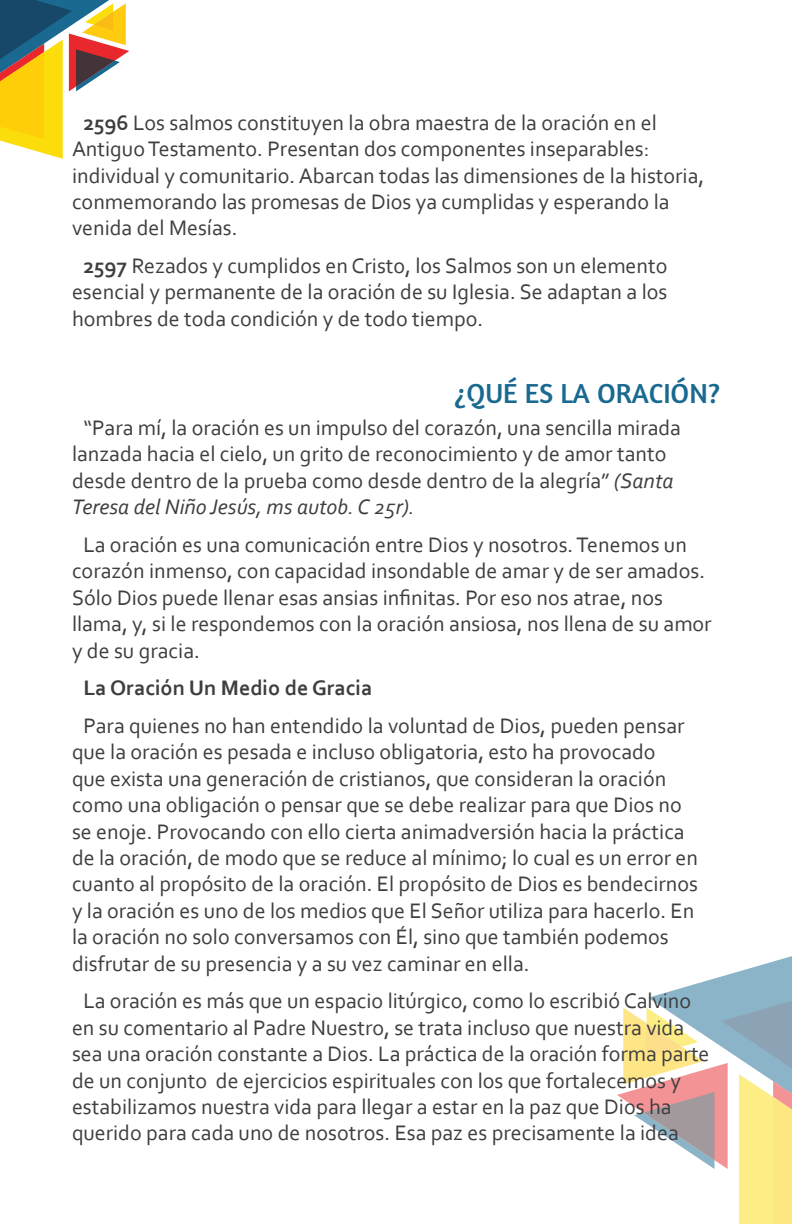
<style>
.page{position:relative;width:792px;height:1224px;background:#fff}
.page>*{position:absolute;margin:0;border:0;box-sizing:border-box;transform-origin:0 0}
.titular_2{font:28px "Amaranth";color:#196991}
.texto_de_parrafo{font:22px/26.4px "Corbel";color:#3e3e3f}
.texto_de_parrafo-2{font:700 22px "Corbel";color:#3e3e3f}
.s1{font-weight:700}
.s2{font-style:italic}
</style>
<div class="page">
<svg style="left:0;top:0;width:129px;height:159px"></svg>
<svg style="left:617px;top:958px;width:175px;height:266px"></svg>
<p class="texto_de_parrafo" style="left:72px;top:109px;width:634px;text-indent:11px"><span class="s1">2596</span> Los salmos constituyen la obra maestra de la oración en el Antiguo Testamento. Presentan dos componentes inseparables: individual y comunitario. Abarcan todas las dimensiones de la historia, conmemorando las promesas de Dios ya cumplidas y esperando la venida del Mesías.</p>
<p class="texto_de_parrafo" style="left:72px;top:252px;width:597px;text-align:justify;text-indent:11px"><span class="s1">2597</span> Rezados y cumplidos en Cristo, los Salmos son un elemento esencial y permanente de la oración de su Iglesia. Se adaptan a los hombres de toda condición y de todo tiempo.</p>
<p class="titular_2" style="left:455px;top:377px;width:267px">¿QUÉ ES LA ORACIÓN?</p>
<p class="texto_de_parrafo" style="left:72px;top:414px;width:611px;text-indent:11px">“Para mí, la oración es un impulso del corazón, una sencilla mirada lanzada hacia el cielo, un grito de reconocimiento y de amor tanto desde dentro de la prueba como desde dentro de la alegría” <span class="s2">(Santa Teresa del Niño Jesús, ms autob. C 25r).</span></p>
<p class="texto_de_parrafo" style="left:72px;top:531px;width:641px;text-indent:11px">La oración es una comunicación entre Dios y nosotros. Tenemos un corazón inmenso, con capacidad insondable de amar y de ser amados.<br>Sólo Dios puede llenar esas ansias infinitas. Por eso nos atrae, nos llama, y, si le respondemos con la oración ansiosa, nos llena de su amor y de su gracia.</p>
<p class="texto_de_parrafo-2" style="left:83px;top:674px;width:291px">La Oración Un Medio de Gracia</p>
<p class="texto_de_parrafo" style="left:72px;top:712px;width:628px;text-indent:11px">Para quienes no han entendido la voluntad de Dios, pueden pensar que la oración es pesada e incluso obligatoria, esto ha provocado<br>que exista una generación de cristianos, que consideran la oración como una obligación o pensar que se debe realizar para que Dios no se enoje. Provocando con ello cierta animadversión hacia la práctica de la oración, de modo que se reduce al mínimo; lo cual es un error en cuanto al propósito de la oración. El propósito de Dios es bendecirnos y la oración es uno de los medios que El Señor utiliza para hacerlo. En la oración no solo conversamos con Él, sino que también podemos disfrutar de su presencia y a su vez caminar en ella.</p>
<p class="texto_de_parrafo" style="left:72px;top:987px;width:639px;text-indent:11px">La oración es más que un espacio litúrgico, como lo escribió Calvino en su comentario al Padre Nuestro, se trata incluso que nuestra vida sea una oración constante a Dios. La práctica de la oración forma parte de un conjunto de ejercicios espirituales con los que fortalecemos y estabilizamos nuestra vida para llegar a estar en la paz que Dios ha querido para cada uno de nosotros. Esa paz es precisamente la idea</p>
</div>
